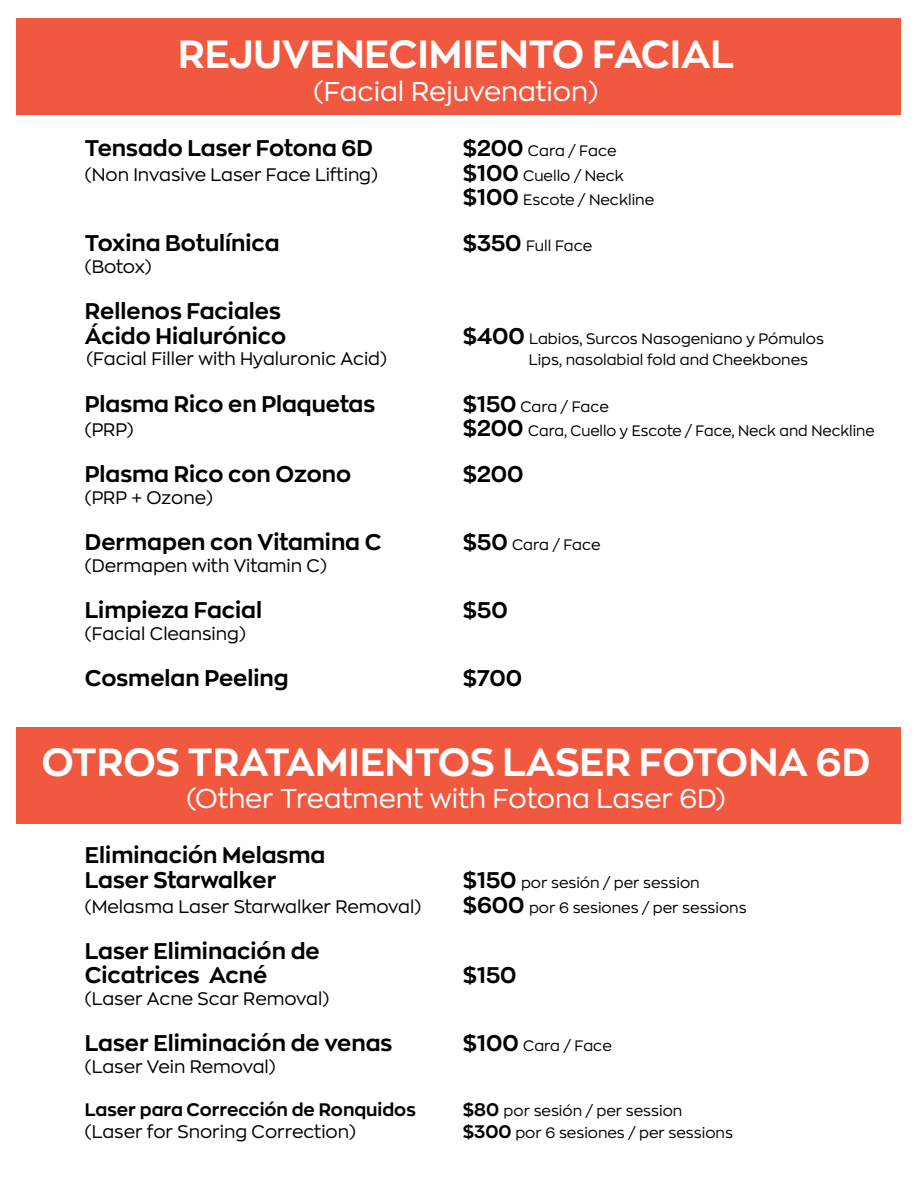
<style>
.page{position:relative;width:918px;height:1188px;background:#fff}
.page>*{position:absolute;margin:0;border:0;box-sizing:border-box;transform-origin:0 0}
.t1{font:700 39px "Zona Pro";color:#fff}
.t2{font:27px "Zona Pro";color:#fff}
.t3{font:700 22.5px/24.6px "Zona Pro";color:#000}
.t4{font:18px "Zona Pro";color:#000}
.t5{font:700 18px "Zona Pro";color:#000}
.t6{font:15px/24.6px "Zona Pro";color:#000}
.s1{font-weight:700;font-size:22.5px}
.s2{font-weight:700;font-size:18px}
</style>
<div class="page">
<div style="left:17px;top:18px;width:884px;height:97px;background:#f0593f"></div>
<div style="left:17px;top:727px;width:884px;height:97px;background:#f0593f"></div>
<h1 class="t1" style="left:178px;top:31px;width:557px">REJUVENECIMIENTO FACIAL</h1>
<h2 class="t2" style="left:314px;top:74px;width:286px">(Facial Rejuvenation)</h2>
<h3 class="t3" style="left:85px;top:136px;width:290px">Tensado Laser Fotona 6D</h3>
<p class="t6" style="left:463px;top:138px;width:155px"><span class="s1">$200</span> Cara / Face</p>
<p class="t4" style="left:85px;top:162px;width:294px">(Non Invasive Laser Face Lifting)</p>
<p class="t6" style="left:463px;top:163px;width:193px"><span class="s1">$100</span> Cuello / Neck <span class="s1">$100</span> Escote / Neckline</p>
<h3 class="t3" style="left:85px;top:231px;width:196px">Toxina Botulínica</h3>
<p class="t6" style="left:463px;top:233px;width:131px"><span class="s1">$350</span> Full Face</p>
<p class="t4" style="left:85px;top:255px;width:68px">(Botox)</p>
<h3 class="t3" style="left:85px;top:299px;width:203px">Rellenos Faciales<br>Ácido Hialurónico</h3>
<p class="t6" style="left:463px;top:326px;width:363px"><span class="s1">$400</span> Labios, Surcos Nasogeniano y Pómulos</p>
<p class="t4" style="left:86px;top:347px;width:302px">(Facial Filler with Hyaluronic Acid)</p>
<p class="t6" style="left:529px;top:347px;width:281px">Lips, nasolabial fold and Cheekbones</p>
<h3 class="t3" style="left:85px;top:391px;width:292px">Plasma Rico en Plaquetas</h3>
<p class="t6" style="left:463px;top:394px;width:148px"><span class="s1">$150</span> Cara / Face</p>
<p class="t4" style="left:85px;top:418px;width:50px">(PRP)</p>
<p class="t6" style="left:463px;top:418px;width:413px"><span class="s1">$200</span> Cara, Cuello y Escote / Face, Neck and Neckline</p>
<h3 class="t3" style="left:85px;top:462px;width:268px">Plasma Rico con Ozono</h3>
<h3 class="t3" style="left:463px;top:462px;width:62px">$200</h3>
<p class="t4" style="left:85px;top:486px;width:130px">(PRP + Ozone)</p>
<h3 class="t3" style="left:85px;top:530px;width:298px">Dermapen con Vitamina C</h3>
<p class="t6" style="left:463px;top:532px;width:139px"><span class="s1">$50</span> Cara / Face</p>
<p class="t4" style="left:85px;top:554px;width:243px">(Dermapen with Vitamin C)</p>
<h3 class="t3" style="left:85px;top:598px;width:179px">Limpieza Facial</h3>
<h3 class="t3" style="left:463px;top:598px;width:46px">$50</h3>
<p class="t4" style="left:85px;top:621px;width:162px">(Facial Cleansing)</p>
<h3 class="t3" style="left:85px;top:666px;width:205px">Cosmelan Peeling</h3>
<h3 class="t3" style="left:463px;top:666px;width:61px">$700</h3>
<h1 class="t1" style="left:41px;top:738px;width:831px">OTROS TRATAMIENTOS LASER FOTONA 6D</h1>
<h2 class="t2" style="left:186px;top:781px;width:541px">(Other Treatment with Fotona Laser 6D)</h2>
<h3 class="t3" style="left:85px;top:843px;width:242px">Eliminación Melasma<br>Laser Starwalker</h3>
<p class="t6" style="left:463px;top:870px;width:238px"><span class="s1">$150</span> por sesión / per session</p>
<p class="t4" style="left:85px;top:894px;width:338px">(Melasma Laser Starwalker Removal)</p>
<p class="t6" style="left:463px;top:895px;width:285px"><span class="s1">$600</span> por 6 sesiones / per sessions</p>
<h3 class="t3" style="left:85px;top:939px;width:236px">Laser Eliminación de<br>Cicatrices Acné</h3>
<h3 class="t3" style="left:463px;top:963px;width:55px">$150</h3>
<p class="t4" style="left:85px;top:987px;width:246px">(Laser Acne Scar Removal)</p>
<h3 class="t3" style="left:85px;top:1031px;width:309px">Laser Eliminación de venas</h3>
<p class="t6" style="left:463px;top:1033px;width:150px"><span class="s1">$100</span> Cara / Face</p>
<p class="t4" style="left:85px;top:1055px;width:192px">(Laser Vein Removal)</p>
<p class="t5" style="left:85px;top:1099px;width:332px">Laser para Corrección de Ronquidos</p>
<p class="t6" style="left:463px;top:1098px;width:221px"><span class="s2">$80</span> por sesión / per session</p>
<p class="t4" style="left:85px;top:1119px;width:273px">(Laser for Snoring Correction)</p>
<p class="t6" style="left:463px;top:1120px;width:272px"><span class="s2">$300</span> por 6 sesiones / per sessions</p>
</div>
